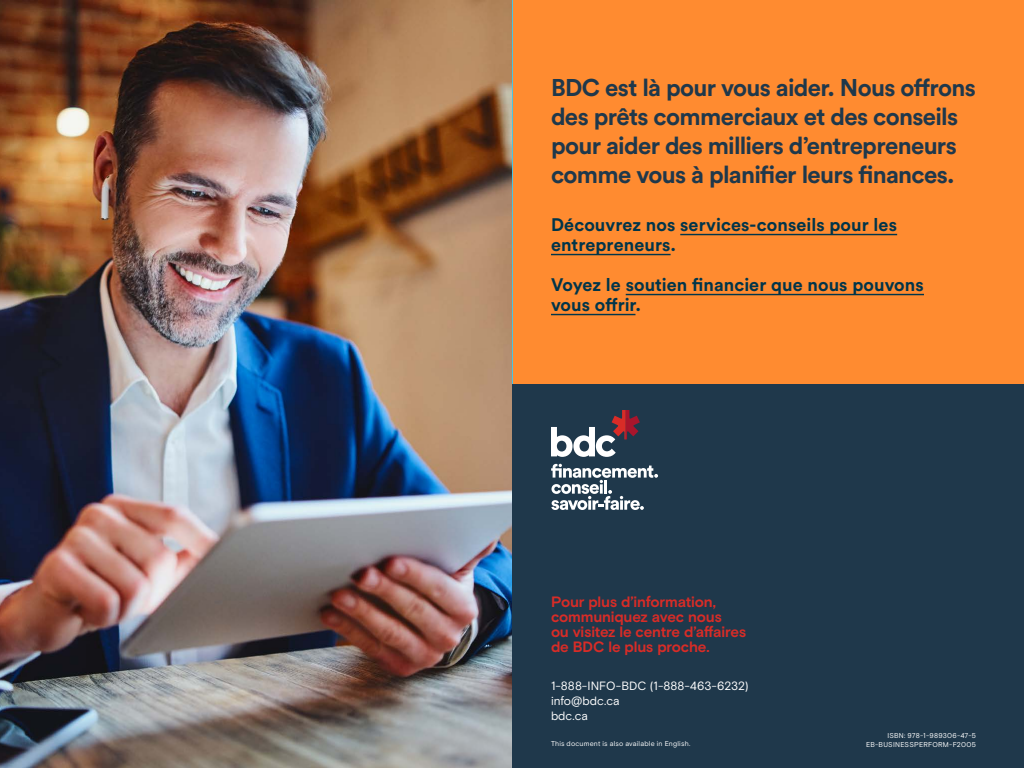
<style>
.page{position:relative;width:1024px;height:768px;background:#fff}
.page>*{position:absolute;margin:0;border:0;box-sizing:border-box;transform-origin:0 0}
.t1{font:700 24px/29px "Circular Std";letter-spacing:-.03em;color:#1f384b}
.t2{font:700 18px/20px "Circular Std";letter-spacing:.005em;color:#00354a}
.t3{font:700 15px/15px "Basis Grotesque";letter-spacing:-.01em;color:#d82c27}
.t4{font:12px/15px "Basis Grotesque";color:#fff}
.t5{font:7px/9px "Basis Grotesque";letter-spacing:.03em;color:#fff;text-align:right}
</style>
<div class="page">
<div style="left:512px;top:0;width:512px;height:384px;background:#ff8b30"></div>
<div style="left:512px;top:384px;width:512px;height:384px;background:#1f384b"></div>
<hr style="left:680px;top:234px;width:217px;height:1px;background:#00354a">
<hr style="left:551px;top:254px;width:120px;height:1px;background:#00354a">
<hr style="left:626px;top:294px;width:298px;height:1px;background:#00354a">
<hr style="left:551px;top:314px;width:84px;height:1px;background:#00354a">
<img style="left:0;top:0;width:512px;height:768px">
<svg style="left:551px;top:410px;width:89px;height:47px"></svg>
<svg style="left:551px;top:464px;width:107px;height:46px"></svg>
<p class="t1" style="left:551px;top:73px;width:427px">BDC est là pour vous aider. Nous offrons des prêts commerciaux et des conseils pour aider des milliers d’entrepreneurs comme vous à planifier leurs finances.</p>
<p class="t2" style="left:551px;top:214px;width:347px">Découvrez nos services-conseils pour les entrepreneurs.</p>
<p class="t2" style="left:551px;top:274px;width:374px">Voyez le soutien financier que nous pouvons vous offrir.</p>
<p class="t3" style="left:551px;top:594px;width:197px">Pour plus d’information, communiquez avec nous<br>ou visitez le centre d’affaires de BDC le plus proche.</p>
<p class="t4" style="left:551px;top:678px;width:199px">1-888-INFO-BDC (1-888-463-6232) info@bdc.ca<br>bdc.ca</p>
<p class="t5" style="left:551px;top:739px;width:141px">This document is also available in English.</p>
<p class="t5" style="left:866px;top:731px;width:112px">ISBN: 978-1-989306-47-5<br>EB-BUSINESSPERFORM-F2005</p>
</div>
